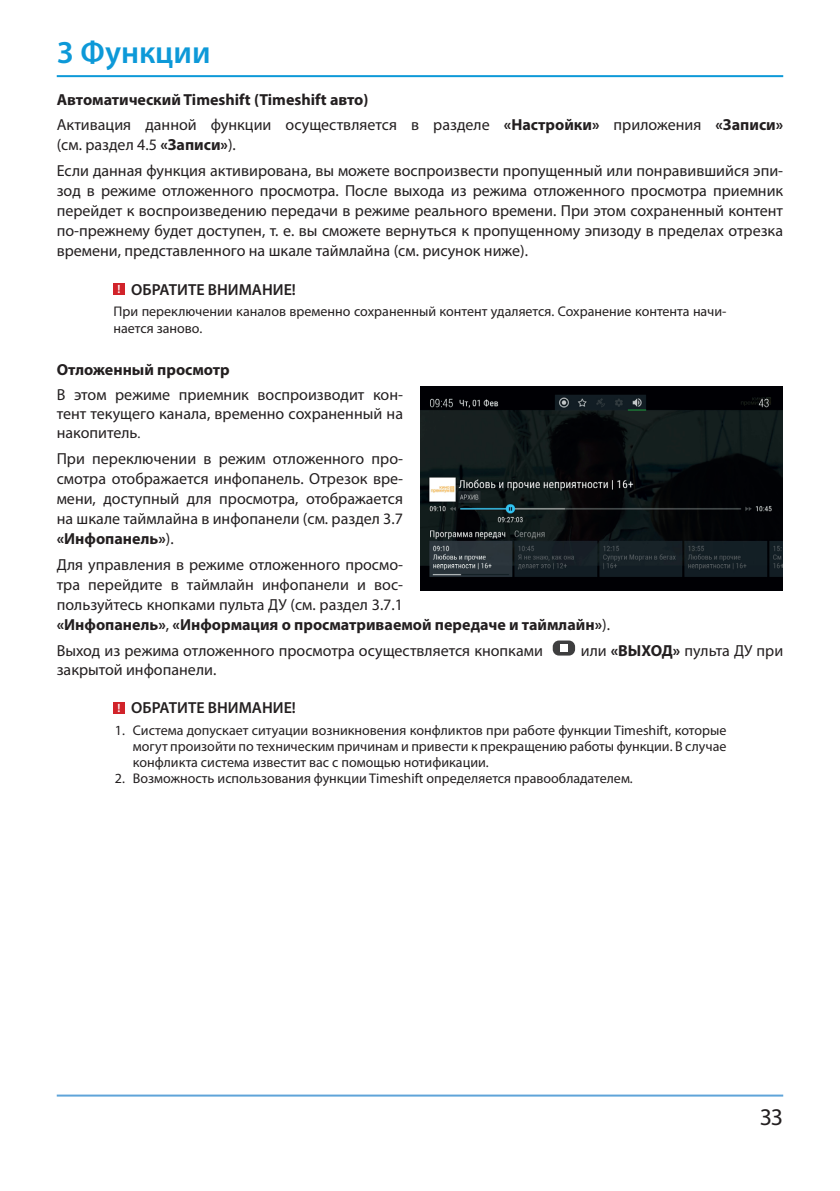
<style>
.page{position:relative;width:840px;height:1191px;background:#fff}
.page>*{position:absolute;margin:0;border:0;box-sizing:border-box;transform-origin:0 0}
.t1{font:600 32px "Myriad Pro";color:#0d99d8}
.t2{font:24px "Myriad Pro";color:#231f20}
.t3{font:16px/20px "Myriad Pro";color:#231f20;text-align:justify}
.t4{font:700 16px/25.6px "Myriad Pro";color:#231f20}
.t5{font:600 16px "Myriad Pro";color:#231f20}
.t6{font:14px/16px "Myriad Pro";color:#231f20}
.s1{font-weight:400}
.s2{font-weight:700}
.s3{font-size:12px;color:#fff}
.s4{font-size:14px}
</style>
<div class="page">
<hr style="left:57px;top:1094px;width:725px;height:2px;background:#5fa4d9">
<hr style="left:57px;top:75px;width:725px;height:2px;background:#0d99d8">
<div style="left:113px;top:284px;width:11px;height:11px;background:#d1232a"></div>
<div style="left:552px;top:640px;width:22px;height:15px;background:#3e3e3f;border-radius:6px"></div>
<div style="left:560px;top:644px;width:7px;height:7px;background:#fff"></div>
<div style="left:113px;top:702px;width:11px;height:11px;background:#d1232a"></div>
<img style="left:420px;top:386px;width:362px;height:204px">
<h1 class="t1" style="left:57px;top:32px;width:155px">3 Функции</h1>
<p class="t4" style="left:57px;top:86px;width:727px">Автоматический Timeshift (Timeshift авто)<br><span class="s1">Активация данной функции осуществляется в разделе</span> «Настройки» <span class="s1">приложения</span> «Записи»</p>
<p class="t3" style="left:57px;top:132px;width:727px;line-height:25.6px">(см. раздел 4.5 <span class="s2">«Записи»</span>).<br>Если данная функция активирована, вы можете воспроизвести пропущенный или понравившийся эпи-</p>
<p class="t3" style="left:57px;top:180px;width:727px">зод в режиме отложенного просмотра. После выхода из режима отложенного просмотра приемник перейдет к воспроизведению передачи в режиме реального времени. При этом сохраненный контент по-прежнему будет доступен, т. е. вы сможете вернуться к пропущенному эпизоду в пределах отрезка времени, представленного на шкале таймлайна (см. рисунок ниже).</p>
<p class="t5" style="left:117px;top:279px;width:180px"><span class="s3">!</span> ОБРАТИТЕ ВНИМАНИЕ!</p>
<p class="t6" style="left:113px;top:303px;width:614px">При переключении каналов временно сохраненный контент удаляется. Сохранение контента начи&shy;нается заново.</p>
<p class="t4" style="left:57px;top:356px;width:174px">Отложенный просмотр</p>
<p class="t3" style="left:57px;top:385px;width:347px;line-height:19.2px">В этом режиме приемник воспроизводит кон&shy;тент текущего канала, временно сохраненный на накопитель<span class="s4">.</span></p>
<p class="t3" style="left:57px;top:448px;width:347px">При переключении в режим отложенного про&shy;смотра отображается инфопанель. Отрезок вре&shy;мени, доступный для просмотра, отображается на шкале таймлайна в инфопанели (см. раздел 3.7 <span class="s2">«Инфопанель»</span>).</p>
<p class="t3" style="left:57px;top:554px;width:554px;text-align:left">Для управления в режиме отложенного просмо-<br>тра перейдите в таймлайн инфопанели и вос-<br>пользуйтесь кнопками пульта ДУ (см. раздел 3.7.1<br><span class="s2">«Инфопанель»</span>, <span class="s2">«Информация о просматриваемой передаче и таймлайн»</span>).</p>
<p class="t3" style="left:57px;top:640px;width:487px">Выход из режима отложенного просмотра осуществляется кнопками</p>
<p class="t3" style="left:580px;top:640px;width:204px">или <span class="s2">«ВЫХОД»</span> пульта ДУ при</p>
<p class="t3" style="left:57px;top:659px;width:161px">закрытой инфопанели.</p>
<p class="t5" style="left:117px;top:698px;width:180px"><span class="s3">!</span> ОБРАТИТЕ ВНИМАНИЕ!</p>
<p class="t6" style="left:133px;top:722px;width:594px;text-align:justify;text-indent:-18px">1. Система допускает ситуации возникновения конфликтов при работе функции Timeshift, которые могут произойти по техническим причинам и привести к прекращению работы функции. В случае конфликта система известит вас с помощью нотификации.</p>
<p class="t6" style="left:115px;top:770px;width:519px">2. Возможность использования функции Timeshift определяется правообладателем.</p>
<h2 class="t2" style="left:759px;top:1102px;width:25px">33</h2>
</div>
